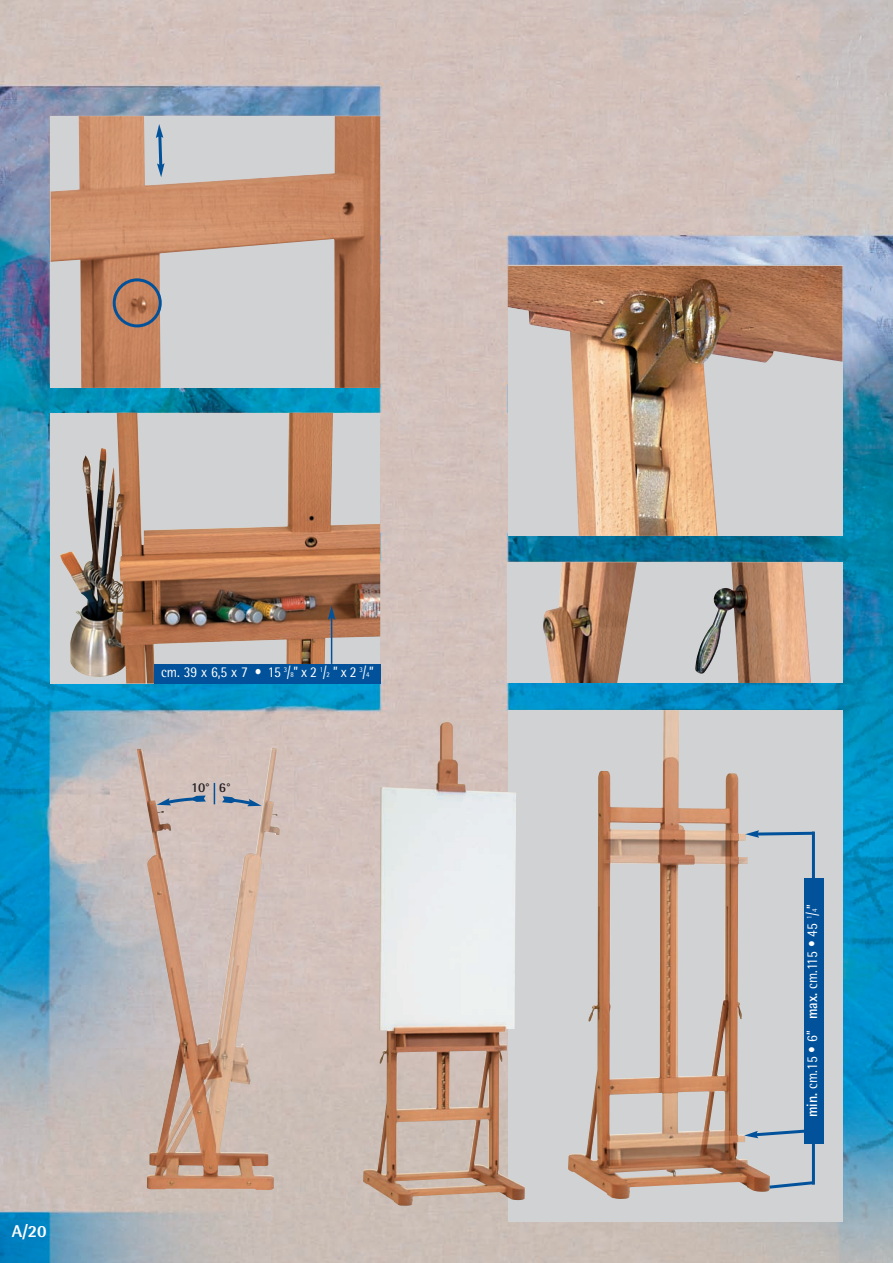
<style>
.page{position:relative;width:893px;height:1263px;background:#fff}
.page>*{position:absolute;margin:0;border:0;box-sizing:border-box;transform-origin:0 0}
.t1{font:800 17.1px "Rotis Semi Sans";color:#fff}
.t2{font:15px "Rotis Semi Sans";color:#fff;scale:.9 1}
.t3{font:700 13.5px "Rotis Semi Sans";color:#231f20}
.s1{font-size:7.5px}
.s2{font-weight:700}
</style>
<div class="page">
<img style="left:0;top:0;width:893px;height:1263px">
<img style="left:137px;top:748px;width:143px;height:442px">
<div style="left:508px;top:710px;width:334px;height:512px;background:#d1d2d4"></div>
<img style="left:568px;top:710px;width:202px;height:489px">
<svg style="left:51px;top:413px;width:329px;height:270px"></svg>
<img style="left:60px;top:413px;width:228px;height:270px">
<div style="left:508px;top:562px;width:334px;height:121px;background:#d1d2d4"></div>
<img style="left:695px;top:562px;width:116px;height:121px">
<img style="left:508px;top:266px;width:334px;height:270px">
<img style="left:363px;top:722px;width:162px;height:484px">
<img style="left:51px;top:116px;width:329px;height:272px">
<svg style="left:157px;top:795px;width:49px;height:11px"></svg>
<svg style="left:222px;top:796px;width:40px;height:11px"></svg>
<svg style="left:214px;top:783px;width:1px;height:21px"></svg>
<img style="left:543px;top:562px;width:94px;height:121px">
<hr style="left:812px;top:831px;width:3px;height:353px;background:#01529b">
<div style="left:804px;top:878px;width:19px;height:265px;background:#01529b"></div>
<svg style="left:745px;top:830px;width:70px;height:8px"></svg>
<svg style="left:744px;top:1128px;width:60px;height:10px"></svg>
<svg style="left:766px;top:1179px;width:49px;height:11px"></svg>
<div style="left:154px;top:664px;width:227px;height:19px;background:#01529b"></div>
<hr style="left:331px;top:617px;width:1px;height:47px;background:#01529b">
<svg style="left:328px;top:606px;width:7px;height:14px"></svg>
<svg style="left:113px;top:278px;width:49px;height:49px"></svg>
<svg style="left:156px;top:124px;width:8px;height:53px"></svg>
<p class="t2" style="left:161px;top:663px;width:238px">cm. 39 x 6,5 x 7 • 15 <sup>3</sup>/<span class="s1">8</span>” x 2 <sup>1</sup>/<span class="s1">2</span> ” x 2 <sup>3</sup>/<span class="s1">4</span>”</p>
<p class="t3" style="left:191px;top:779px;width:41px">10° 6°</p>
<p class="t1" style="left:12px;top:1221px;width:36px">A/20</p>
<p class="t2" style="left:803px;top:1117px;width:238px;rotate:-90deg"><span class="s2">min.</span> cm.15 • 6” <span class="s2">max.</span> cm.115 • 45 <sup>1</sup>/<span class="s1">4</span>”</p>
</div>
